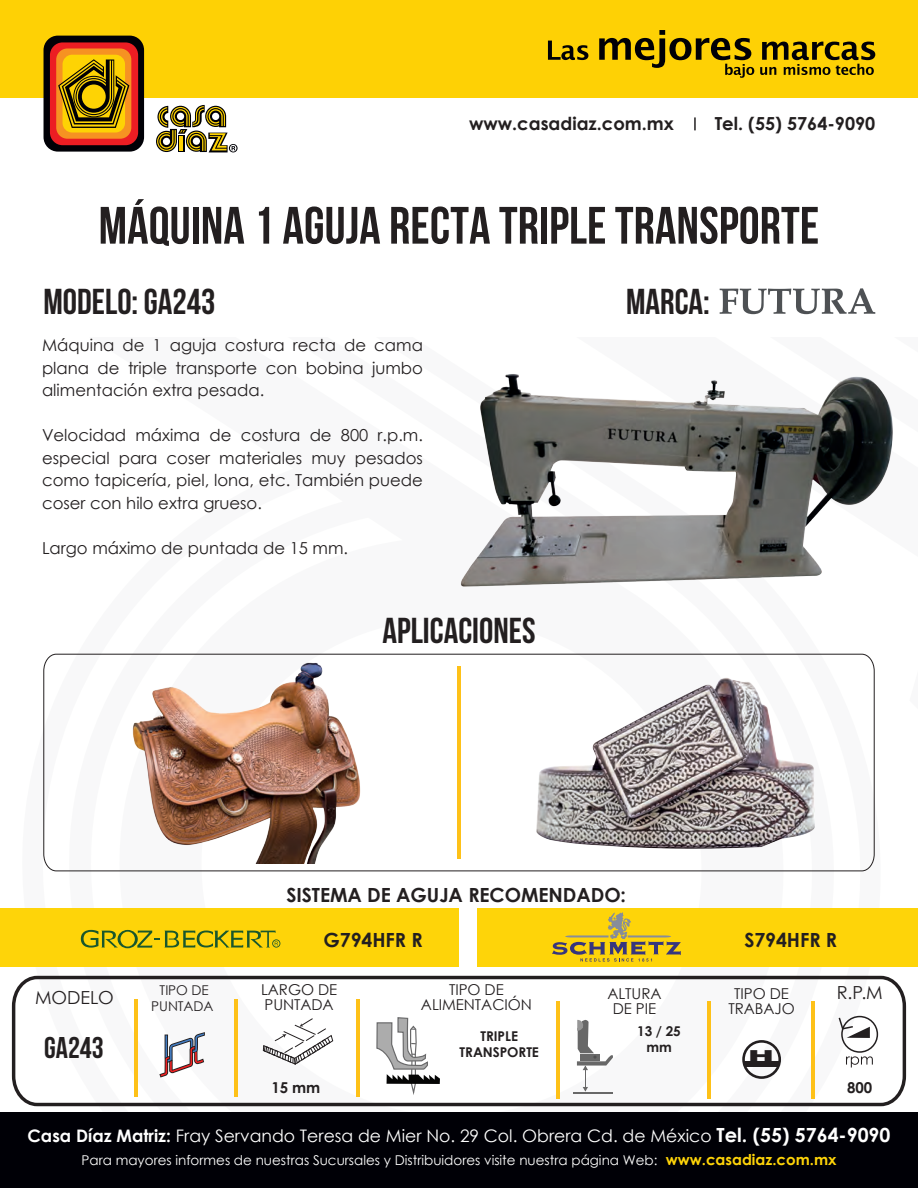
<style>
.page{position:relative;width:918px;height:1188px;background:#fff}
.page>*{position:absolute;margin:0;border:0;box-sizing:border-box;transform-origin:0 0}
.t1{font:52.5px "Bebas Neue";letter-spacing:.005em;color:#231f20}
.t2{font:36px "Bebas Neue";color:#231f20}
.t3{font:30px "Bebas Neue";color:#231f20}
.t4{font:700 19.5px "Century Gothic";letter-spacing:-.005em;color:#231f20}
.t5{font:700 18px "Century Gothic";color:#231f20}
.t6{font:18px "Century Gothic";letter-spacing:-.005em;color:#231f20}
.t7{font:17.25px "Century Gothic";color:#fff}
.t8{font:16.5px/22.5px "Century Gothic";color:#231f20;text-align:justify}
.t9{font:900 16.5px "Arial";color:#231f20;scale:1.88 1}
.t10{font:15px/15px "Century Gothic";letter-spacing:-.005em;color:#231f20;text-align:center}
.t11{font:700 15px "Century Gothic";letter-spacing:-.005em;color:#231f20}
.t12{font:13.5px "Century Gothic";color:#fff}
.t13{font:700 13.5px/16.2px "Century Gothic";letter-spacing:-.005em;color:#231f20;text-align:center}
.t14{font:13.5px/16.2px "Century Gothic";letter-spacing:-.005em;color:#231f20;text-align:center}
.s1{font-weight:700}
.s2{font-weight:700;font-size:19.5px}
.s3{font-weight:700;font-size:15px;color:#fed409}
</style>
<div class="page">
<div style="left:0;top:0;width:918px;height:97px;background:#fed105"></div>
<svg style="left:548px;top:41px;width:40px;height:19px"></svg>
<svg style="left:599px;top:30px;width:155px;height:48px"></svg>
<svg style="left:760px;top:42px;width:115px;height:33px"></svg>
<svg style="left:694px;top:117px;width:2px;height:13px"></svg>
<div style="left:0;top:1112px;width:918px;height:76px;background:#000006"></div>
<div style="left:44px;top:36px;width:100px;height:116px;background:#000006;border-radius:14px"></div>
<div style="left:50px;top:42px;width:88px;height:103px;background:#ec1d23;border-radius:13px"></div>
<div style="left:56px;top:48px;width:75px;height:91px;background:#f69222;border-radius:11px"></div>
<div style="left:63px;top:55px;width:62px;height:78px;background:#fed304;border-radius:10px"></div>
<svg style="left:58px;top:59px;width:71px;height:69px"></svg>
<svg style="left:156px;top:105px;width:82px;height:47px"></svg>
<svg style="left:43px;top:653px;width:832px;height:219px"></svg>
<div style="left:0;top:909px;width:459px;height:58px;background:#fed409"></div>
<div style="left:477px;top:909px;width:441px;height:58px;background:#fed409"></div>
<svg style="left:11px;top:975px;width:896px;height:132px"></svg>
<svg style="left:720px;top:288px;width:155px;height:26px"></svg>
<img style="left:452px;top:314px;width:441px;height:348px">
<hr style="left:457px;top:667px;width:4px;height:192px;background:#fec118">
<svg style="left:159px;top:1032px;width:46px;height:46px"></svg>
<svg style="left:263px;top:1018px;width:70px;height:47px"></svg>
<hr style="left:234px;top:1000px;width:3px;height:97px;background:#fec118">
<hr style="left:357px;top:1000px;width:3px;height:97px;background:#fec118">
<hr style="left:557px;top:1001px;width:3px;height:98px;background:#fec118">
<hr style="left:708px;top:1001px;width:3px;height:97px;background:#fec118">
<hr style="left:811px;top:1001px;width:3px;height:97px;background:#fec118">
<hr style="left:135px;top:1000px;width:3px;height:97px;background:#fec118">
<div style="left:745px;top:1061px;width:34px;height:6px;background:#231f20"></div>
<div style="left:742px;top:1040px;width:39px;height:39px;border:3px solid #231f20;border-radius:50%"></div>
<svg style="left:837px;top:1016px;width:33px;height:22px"></svg>
<svg style="left:846px;top:1056px;width:27px;height:11px"></svg>
<div style="left:841px;top:1016px;width:37px;height:37px;border:2px solid #231f20;border-radius:50%"></div>
<hr style="left:573px;top:1092px;width:40px;height:1px;background:#686868">
<svg style="left:577px;top:1018px;width:37px;height:74px"></svg>
<svg style="left:376px;top:1015px;width:64px;height:83px"></svg>
<svg style="left:552px;top:912px;width:129px;height:50px"></svg>
<svg style="left:81px;top:930px;width:199px;height:18px"></svg>
<img style="left:117px;top:653px;width:269px;height:210px">
<img style="left:526px;top:655px;width:298px;height:217px">
<p class="t5" style="left:469px;top:110px;width:206px">www.casadiaz.com.mx</p>
<p class="t5" style="left:715px;top:110px;width:162px">Tel. (55) 5764-9090</p>
<h1 class="t1" style="left:99px;top:197px;width:722px">MÁQUINA 1 AGUJA RECTA TRIPLE TRANSPORTE</h1>
<h2 class="t2" style="left:44px;top:282px;width:173px">MODELO: GA243</h2>
<p class="t8" style="left:42px;top:334px;width:382px">Máquina de 1 aguja costura recta de cama plana de triple transporte con bobina jumbo alimentación extra pesada.</p>
<p class="t8" style="left:42px;top:424px;width:382px">Velocidad máxima de costura de 800 r.p.m. especial para coser materiales muy pesados como tapicería, piel, lona, etc. También puede coser con hilo extra grueso.</p>
<p class="t8" style="left:42px;top:536px;width:308px">Largo máximo de puntada de 15 mm.</p>
<h2 class="t2" style="left:383px;top:610px;width:154px">APLICACIONES</h2>
<h2 class="t2" style="left:626px;top:282px;width:85px">MARCA:</h2>
<p class="t4" style="left:287px;top:880px;width:341px">SISTEMA DE AGUJA RECOMENDADO:</p>
<p class="t6" style="left:35px;top:985px;width:80px">MODELO</p>
<h3 class="t3" style="left:44px;top:1031px;width:61px">GA243</h3>
<p class="t4" style="left:324px;top:926px;width:101px">G794HFR R</p>
<p class="t4" style="left:744px;top:926px;width:94px">S794HFR R</p>
<p class="t14" style="left:151px;top:982px;width:64px">TIPO DE<br>PUNTADA</p>
<p class="t10" style="left:421px;top:982px;width:112px">TIPO DE<br>ALIMENTACIÓN</p>
<p class="t6" style="left:837px;top:980px;width:48px">R.P.M</p>
<p class="t9" style="left:748px;top:1044px;width:15px">H</p>
<p class="t11" style="left:847px;top:1076px;width:27px">800</p>
<p class="t10" style="left:261px;top:982px;width:78px;text-align:left">LARGO DE<br>PUNTADA</p>
<p class="t10" style="left:607px;top:986px;width:56px">ALTURA<br>DE PIE</p>
<p class="t10" style="left:729px;top:986px;width:68px">TIPO DE<br>TRABAJO</p>
<p class="t13" style="left:637px;top:1023px;width:45px">13 / 25 mm</p>
<p class="t13" style="left:460px;top:1027px;width:81px">TRIPLE<br>TRANSPORTE</p>
<p class="t11" style="left:271px;top:1076px;width:50px">15 mm</p>
<p class="t7" style="left:28px;top:1124px;width:864px"><span class="s1">Casa Díaz Matriz:</span> Fray Servando Teresa de Mier No. 29 Col. Obrera Cd. de México <span class="s2">Tel. (55) 5764-9090</span></p>
<p class="t12" style="left:81px;top:1151px;width:757px">Para mayores informes de nuestras Sucursales y Distribuidores visite nuestra página Web: <span class="s3">www.casadiaz.com.mx</span></p>
</div>
